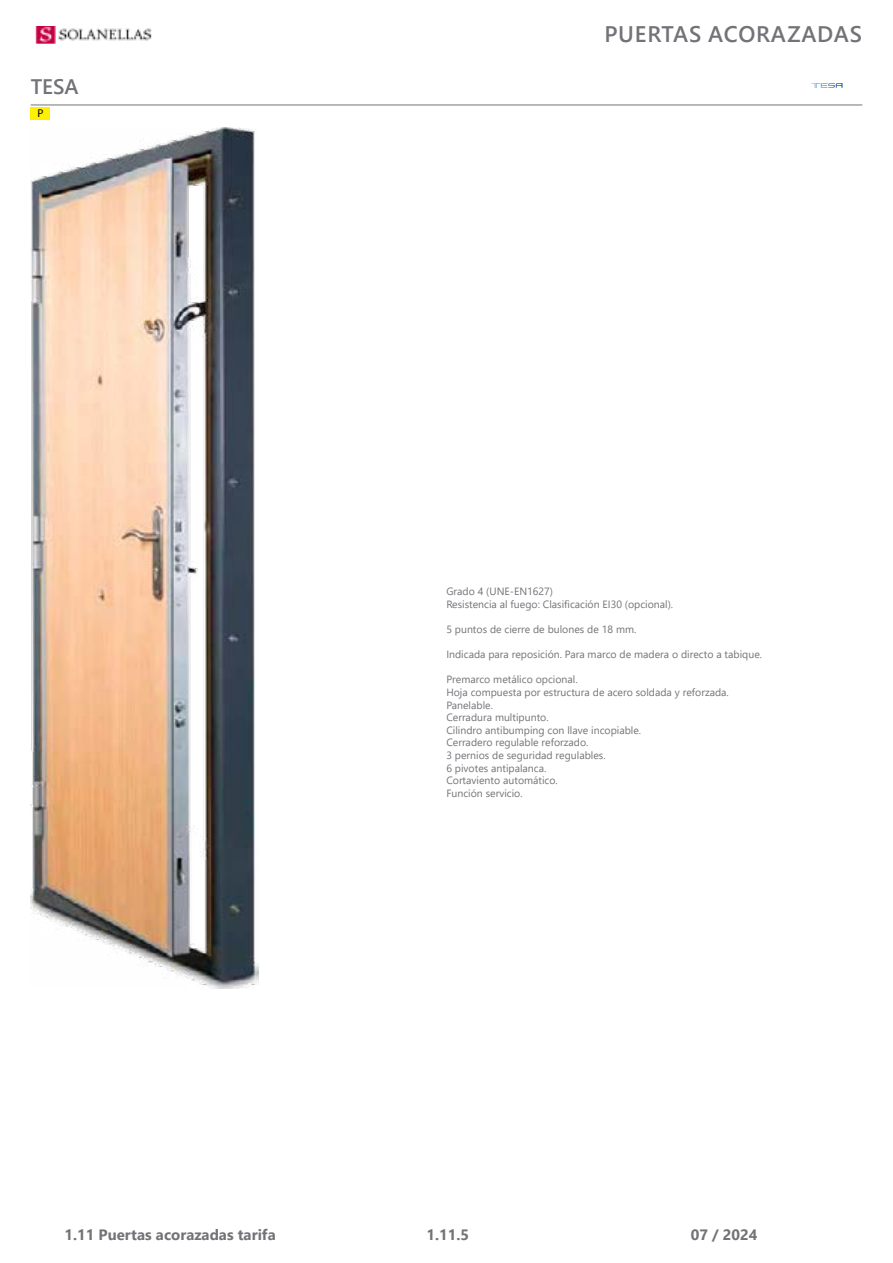
<style>
.page{position:relative;width:893px;height:1263px;background:#fff}
.page>*{position:absolute;margin:0;border:0;box-sizing:border-box;transform-origin:0 0}
.t1{font:600 22.5px "Segoe UI";letter-spacing:.035em;color:#737277}
.t2{font:600 21px "Segoe UI";color:#737277}
.t3{font:700 15px "Segoe UI";color:#737277}
.t4{font:11.4px "Myriad Pro";color:#000}
.t5{font:10.5px/12.6px "Segoe UI";color:#737277}
</style>
<div class="page">
<img style="left:35px;top:26px;width:117px;height:17px">
<hr style="left:31px;top:105px;width:831px;height:1px;background:#737277">
<div style="left:811px;top:70px;width:32px;height:31px;border:1px solid #fff"></div>
<svg style="left:811px;top:83px;width:31px;height:5px"></svg>
<img style="left:31px;top:128px;width:228px;height:860px">
<div style="left:31px;top:107px;width:19px;height:12px;background:#ffef00"></div>
<h2 class="t2" style="left:31px;top:67px;width:49px">TESA</h2>
<p class="t4" style="left:37px;top:106px;width:8px">P</p>
<h1 class="t1" style="left:604px;top:13px;width:259px">PUERTAS ACORAZADAS</h1>
<p class="t5" style="left:446px;top:584px;width:228px">Grado 4 (UNE-EN1627)<br>Resistencia al fuego: Clasificación EI30 (opcional).</p>
<p class="t5" style="left:446px;top:622px;width:191px">5 puntos de cierre de bulones de 18 mm.</p>
<p class="t5" style="left:446px;top:647px;width:317px">Indicada para reposición. Para marco de madera o directo a tabique.</p>
<p class="t5" style="left:446px;top:672px;width:284px">Premarco metálico opcional.<br>Hoja compuesta por estructura de acero soldada y reforzada.<br>Panelable.<br>Cerradura multipunto.<br>Cilindro antibumping con llave incopiable.<br>Cerradero regulable reforzado.<br>3 pernios de seguridad regulables.<br>6 pivotes antipalanca.<br>Cortaviento automático.<br>Función servicio.</p>
<h3 class="t3" style="left:64px;top:1221px;width:213px">1.11 Puertas acorazadas tarifa</h3>
<h3 class="t3" style="left:426px;top:1221px;width:44px">1.11.5</h3>
<h3 class="t3" style="left:691px;top:1221px;width:68px">07 / 2024</h3>
</div>
